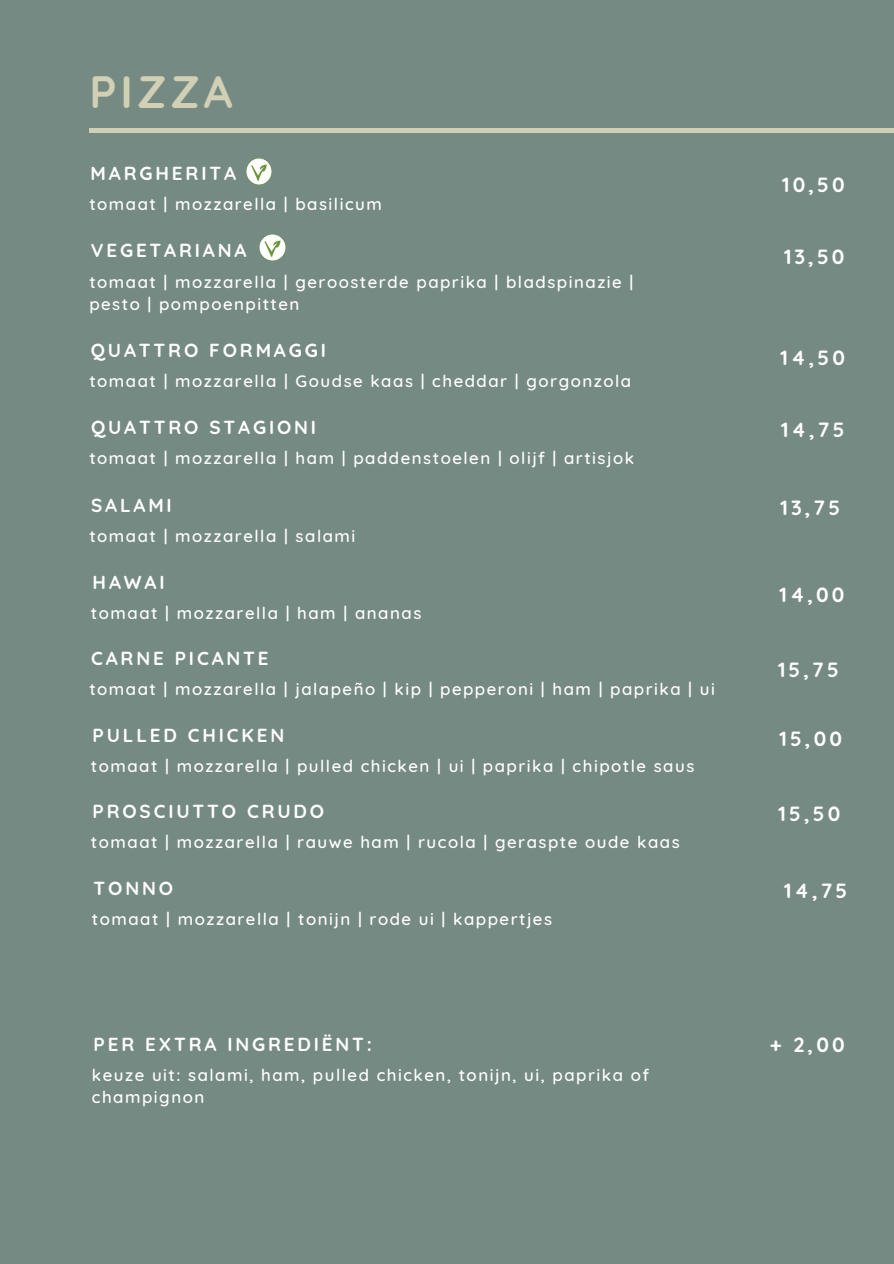
<style>
.page{position:relative;width:894px;height:1264px;background:#fff}
.page>*{position:absolute;margin:0;border:0;box-sizing:border-box;transform-origin:0 0}
.t1{font:700 45.15px "Quicksand";letter-spacing:.09em;color:#d1d0b4}
.t2{font:700 20.55px "Quicksand";letter-spacing:.15em;color:#fff}
.t3{font:700 18.9px "Quicksand";letter-spacing:.15em;color:#fff}
.t4{font:500 16.8px/22.5px "Quicksand";letter-spacing:.09em;color:#fff}
</style>
<div class="page">
<div style="left:0;top:0;width:893px;height:1263px;background:#768a84"></div>
<hr style="left:89px;top:129px;width:804px;height:3px;background:#d1d0b4">
<img style="left:246px;top:158px;width:26px;height:26px">
<img style="left:259px;top:234px;width:26px;height:26px">
<h1 class="t1" style="left:89px;top:63px;width:145px">PIZZA</h1>
<p class="t3" style="left:91px;top:161px;width:147px">MARGHERITA</p>
<p class="t4" style="left:89px;top:192px;width:294px">tomaat | mozzarella | basilicum</p>
<p class="t2" style="left:782px;top:171px;width:64px">10,50</p>
<p class="t3" style="left:91px;top:238px;width:157px">VEGETARIANA</p>
<h3 class="t2" style="left:783px;top:243px;width:62px">13,50</h3>
<h2 class="t4" style="left:89px;top:270px;width:545px">tomaat | mozzarella | geroosterde paprika | bladspinazie | pesto | pompoenpitten</h2>
<p class="t3" style="left:91px;top:338px;width:236px">QUATTRO FORMAGGI</p>
<h2 class="t4" style="left:89px;top:369px;width:543px">tomaat | mozzarella | Goudse kaas | cheddar | gorgonzola</h2>
<h3 class="t2" style="left:780px;top:344px;width:66px">14,50</h3>
<h2 class="t3" style="left:91px;top:415px;width:226px">QUATTRO STAGIONI</h2>
<p class="t2" style="left:780px;top:416px;width:65px">14,75</p>
<h3 class="t4" style="left:89px;top:447px;width:546px">tomaat | mozzarella | ham | paddenstoelen | olijf | artisjok</h3>
<p class="t3" style="left:91px;top:493px;width:82px">SALAMI</p>
<h3 class="t2" style="left:780px;top:494px;width:61px">13,75</h3>
<h2 class="t4" style="left:89px;top:524px;width:267px">tomaat | mozzarella | salami</h2>
<p class="t3" style="left:93px;top:569px;width:73px">HAWAI</p>
<h2 class="t4" style="left:91px;top:601px;width:332px">tomaat | mozzarella | ham | ananas</h2>
<p class="t3" style="left:91px;top:646px;width:179px">CARNE PICANTE</p>
<h2 class="t4" style="left:89px;top:677px;width:627px">tomaat | mozzarella | jalapeño | kip | pepperoni | ham | paprika | ui</h2>
<h3 class="t2" style="left:779px;top:581px;width:67px">14,00</h3>
<h3 class="t2" style="left:777px;top:656px;width:62px">15,75</h3>
<h2 class="t3" style="left:93px;top:722px;width:193px">PULLED CHICKEN</h2>
<p class="t2" style="left:779px;top:725px;width:64px">15,00</p>
<h3 class="t4" style="left:91px;top:754px;width:604px">tomaat | mozzarella | pulled chicken | ui | paprika | chipotle saus</h3>
<p class="t3" style="left:92px;top:799px;width:233px">PROSCIUTTO CRUDO</p>
<h2 class="t4" style="left:91px;top:831px;width:590px">tomaat | mozzarella | rauwe ham | rucola | geraspte oude kaas</h2>
<h3 class="t2" style="left:778px;top:800px;width:63px">15,50</h3>
<h2 class="t3" style="left:94px;top:876px;width:81px">TONNO</h2>
<p class="t2" style="left:783px;top:877px;width:65px">14,75</p>
<h3 class="t4" style="left:92px;top:907px;width:461px">tomaat | mozzarella | tonijn | rode ui | kappertjes</h3>
<p class="t3" style="left:94px;top:1031px;width:280px">PER EXTRA INGREDIËNT:</p>
<h3 class="t2" style="left:769px;top:1031px;width:76px">+ 2,00</h3>
<h2 class="t4" style="left:92px;top:1063px;width:558px">keuze uit: salami, ham, pulled chicken, tonijn, ui, paprika of champignon</h2>
</div>
